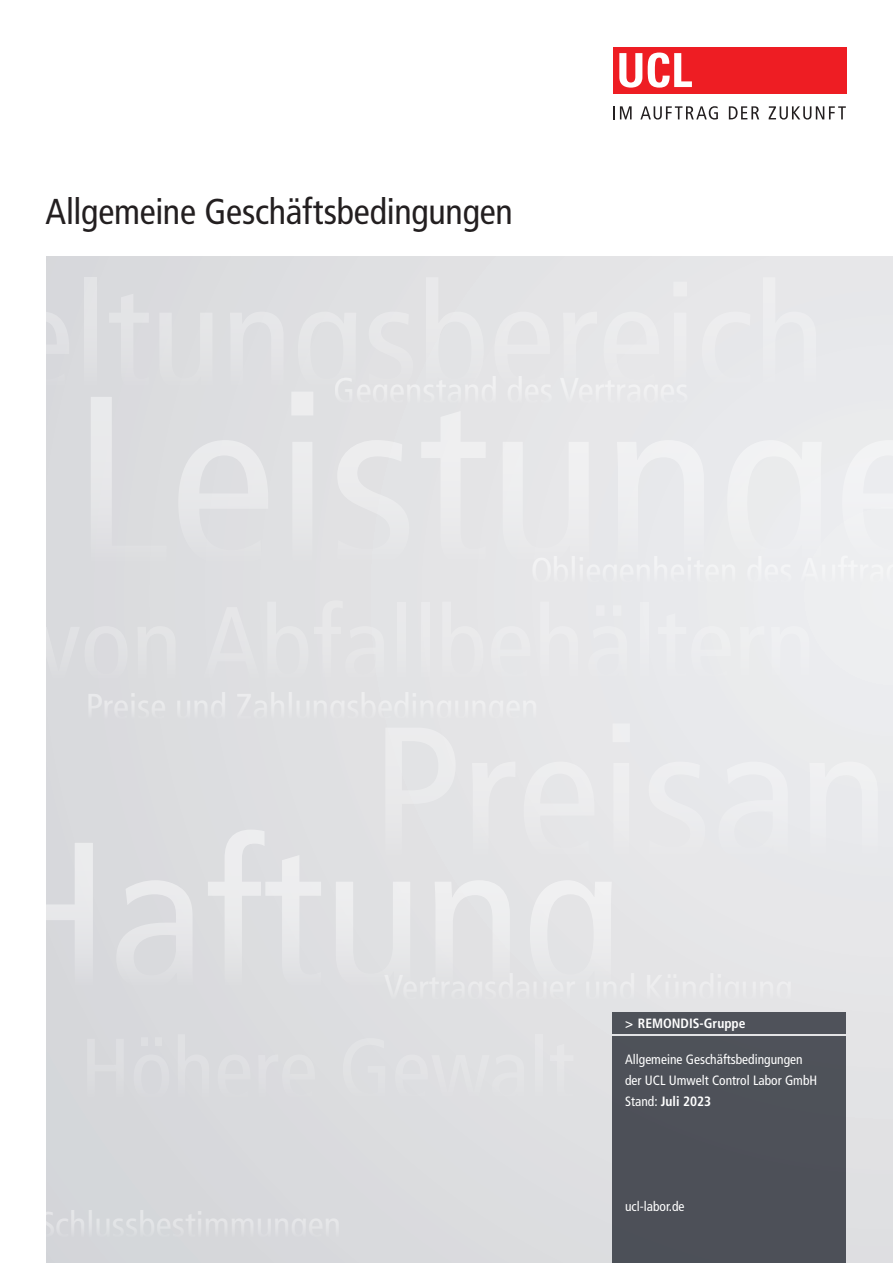
<style>
.page{position:relative;width:893px;height:1263px;background:#fff}
.page>*{position:absolute;margin:0;border:0;box-sizing:border-box;transform-origin:0 0}
._02_headline_A4{font:condensed 36px "Frutiger";letter-spacing:-.005em;color:#231f20}
.kasten_titelseite_A4{font:condensed 13.5px/21px "Frutiger";color:#fff}
.kasten_titelseite_A4-2{font:700 condensed 13.5px "Frutiger";color:#fff}
.kasten_titelseite_A4-3{font:700 condensed 13.5px "Frutiger LT Pro";color:#fff}
.s1{font-family:"Frutiger";font-weight:400}
</style>
<div class="page">
<div style="left:47px;top:257px;width:846px;height:1006px;background:#e1e1e3"></div>
<div style="left:612px;top:1036px;width:234px;height:227px;background:#4d5058"></div>
<div style="left:612px;top:1013px;width:234px;height:21px;background:#4f525a"></div>
<div style="left:613px;top:47px;width:233px;height:46px;background:#ee1d23"></div>
<svg style="left:613px;top:106px;width:19px;height:13px"></svg>
<svg style="left:640px;top:106px;width:78px;height:14px"></svg>
<svg style="left:729px;top:106px;width:30px;height:13px"></svg>
<svg style="left:769px;top:106px;width:77px;height:14px"></svg>
<svg style="left:619px;top:53px;width:23px;height:35px"></svg>
<svg style="left:648px;top:53px;width:44px;height:35px"></svg>
<p class="_02_headline_A4" style="left:45px;top:191px;width:469px">Allgemeine Geschäftsbedingungen</p>
<p class="kasten_titelseite_A4-2" style="left:625px;top:1015px;width:122px">&gt; REMONDIS-Gruppe</p>
<p class="kasten_titelseite_A4" style="left:625px;top:1049px;width:194px">Allgemeine Geschäftsbedingungen der UCL Umwelt Control Labor GmbH</p>
<p class="kasten_titelseite_A4-3" style="left:625px;top:1094px;width:88px"><span class="s1">Stand:</span> Juli 2023</p>
<p class="kasten_titelseite_A4" style="left:625px;top:1196px;width:61px">ucl-labor.de</p>
</div>
